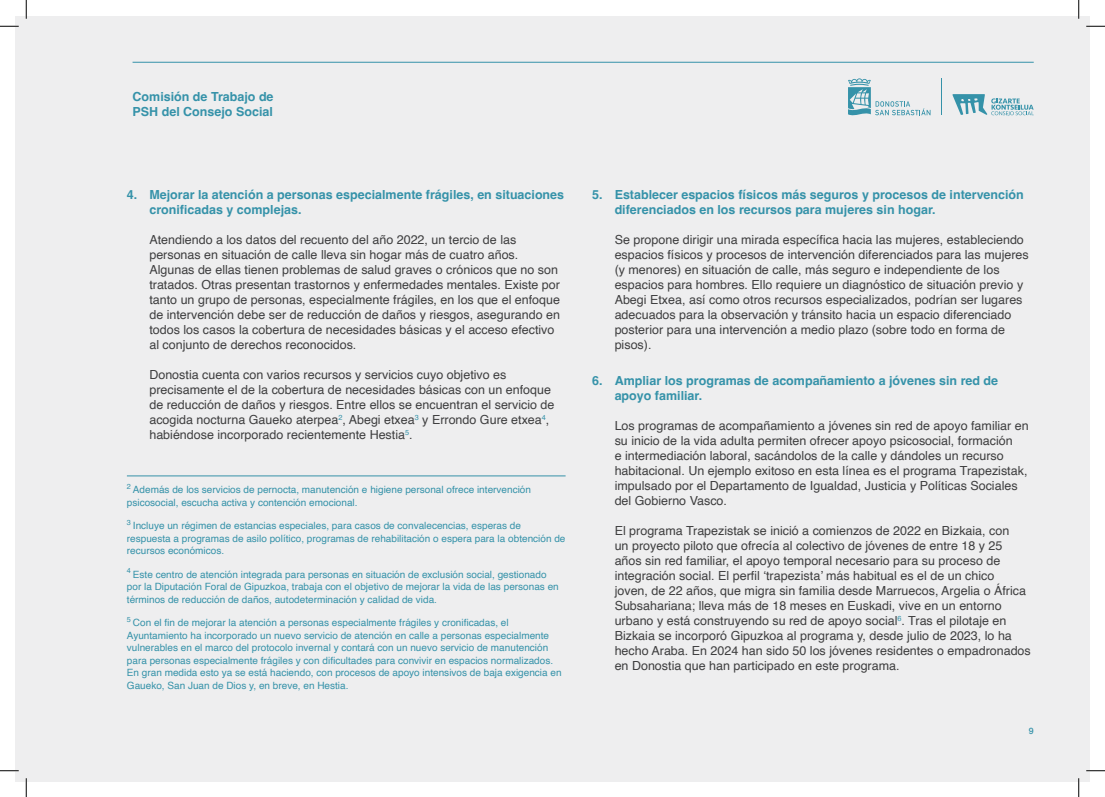
<style>
.page{position:relative;width:1105px;height:797px;background:#fff}
.page>*{position:absolute;margin:0;border:0;box-sizing:border-box;transform-origin:0 0}
.t1{font:12.5px/15px "Helvetica";color:#3e3e3f}
.t2{font:700 12.5px/15px "Helvetica";color:#3592a9}
.t3{font:10px/12.5px "Helvetica";color:#3592a9}
.t4{font:500 8.75px "Helvetica Neue";color:#3592a9}
</style>
<div class="page">
<div style="left:16px;top:16px;width:1073px;height:765px;background:#eeeeef"></div>
<svg style="left:952px;top:94px;width:82px;height:22px"></svg>
<svg style="left:848px;top:78px;width:82px;height:38px"></svg>
<hr style="left:941px;top:78px;width:1px;height:37px;background:#3592a9">
<hr style="left:133px;top:62px;width:901px;height:1px;background:#3592a9">
<hr style="left:127px;top:475px;width:439px;height:1px;background:#3592a9">
<svg style="left:0;top:25px;width:19px;height:2px"></svg>
<svg style="left:1086px;top:25px;width:19px;height:2px"></svg>
<svg style="left:0;top:770px;width:19px;height:1px"></svg>
<svg style="left:1086px;top:770px;width:19px;height:1px"></svg>
<svg style="left:25px;top:0;width:2px;height:19px"></svg>
<svg style="left:25px;top:778px;width:2px;height:19px"></svg>
<svg style="left:1078px;top:0;width:1px;height:19px"></svg>
<svg style="left:1078px;top:778px;width:1px;height:19px"></svg>
<p class="t2" style="left:133px;top:90px;width:143px">Comisión de Trabajo de<br>PSH del Consejo Social</p>
<p class="t2" style="left:149px;top:188px;width:416px;text-indent:-22px">4. Mejorar la atención a personas especialmente frágiles, en situaciones cronificadas y complejas.</p>
<p class="t1" style="left:149px;top:232px;width:412px">Atendiendo a los datos del recuento del año 2022, un tercio de las personas en situación de calle lleva sin hogar más de cuatro años.<br>Algunas de ellas tienen problemas de salud graves o crónicos que no son tratados. Otras presentan trastornos y enfermedades mentales. Existe por tanto un grupo de personas, especialmente frágiles, en los que el enfoque de intervención debe ser de reducción de daños y riesgos, asegurando en todos los casos la cobertura de necesidades básicas y el acceso efectivo al conjunto de derechos reconocidos.</p>
<p class="t1" style="left:149px;top:367px;width:407px">Donostia cuenta con varios recursos y servicios cuyo objetivo es precisamente el de la cobertura de necesidades básicas con un enfoque de reducción de daños y riesgos. Entre ellos se encuentran el servicio de acogida nocturna Gaueko aterpea<sup>2</sup>, Abegi etxea<sup>3</sup> y Errondo Gure etxea<sup>4</sup>, habiéndose incorporado recientemente Hestia<sup>5</sup>.</p>
<p class="t3" style="left:127px;top:483px;width:406px"><sup>2</sup> Además de los servicios de pernocta, manutención e higiene personal ofrece intervención psicosocial, escucha activa y contención emocional.</p>
<p class="t3" style="left:127px;top:519px;width:440px"><sup>3</sup> Incluye un régimen de estancias especiales, para casos de convalecencias, esperas de respuesta a programas de asilo político, programas de rehabilitación o espera para la obtención de recursos económicos.</p>
<p class="t3" style="left:127px;top:568px;width:433px"><sup>4</sup> Este centro de atención integrada para personas en situación de exclusión social, gestionado por la Diputación Foral de Gipuzkoa, trabaja con el objetivo de mejorar la vida de las personas en términos de reducción de daños, autodeterminación y calidad de vida.</p>
<p class="t3" style="left:127px;top:616px;width:436px"><sup>5</sup> Con el fin de mejorar la atención a personas especialmente frágiles y cronificadas, el Ayuntamiento ha incorporado un nuevo servicio de atención en calle a personas especialmente vulnerables en el marco del protocolo invernal y contará con un nuevo servicio de manutención para personas especialmente frágiles y con dificultades para convivir en espacios normalizados.<br>En gran medida esto ya se está haciendo, con procesos de apoyo intensivos de baja exigencia en Gaueko, San Juan de Dios y, en breve, en Hestia.</p>
<p class="t2" style="left:615px;top:188px;width:411px;text-indent:-22px">5. Establecer espacios físicos más seguros y procesos de intervención diferenciados en los recursos para mujeres sin hogar.</p>
<p class="t1" style="left:615px;top:232px;width:416px">Se propone dirigir una mirada específica hacia las mujeres, estableciendo espacios físicos y procesos de intervención diferenciados para las mujeres (y menores) en situación de calle, más seguro e independiente de los espacios para hombres. Ello requiere un diagnóstico de situación previo y Abegi Etxea, así como otros recursos especializados, podrían ser lugares adecuados para la observación y tránsito hacia un espacio diferenciado posterior para una intervención a medio plazo (sobre todo en forma de pisos).</p>
<p class="t2" style="left:615px;top:374px;width:385px;text-indent:-22px">6. Ampliar los programas de acompañamiento a jóvenes sin red de apoyo familiar.</p>
<p class="t1" style="left:615px;top:418px;width:416px">Los programas de acompañamiento a jóvenes sin red de apoyo familiar en su inicio de la vida adulta permiten ofrecer apoyo psicosocial, formación<br>e intermediación laboral, sacándolos de la calle y dándoles un recurso habitacional. Un ejemplo exitoso en esta línea es el programa Trapezistak, impulsado por el Departamento de Igualdad, Justicia y Políticas Sociales del Gobierno Vasco.</p>
<p class="t1" style="left:615px;top:523px;width:418px">El programa Trapezistak se inició a comienzos de 2022 en Bizkaia, con<br>un proyecto piloto que ofrecía al colectivo de jóvenes de entre 18 y 25 años sin red familiar, el apoyo temporal necesario para su proceso de integración social. El perfil ‘trapezista’ más habitual es el de un chico<br>joven, de 22 años, que migra sin familia desde Marruecos, Argelia o África Subsahariana; lleva más de 18 meses en Euskadi, vive en un entorno urbano y está construyendo su red de apoyo social<sup>6</sup>. Tras el pilotaje en Bizkaia se incorporó Gipuzkoa al programa y, desde julio de 2023, lo ha hecho Araba. En 2024 han sido 50 los jóvenes residentes o empadronados en Donostia que han participado en este programa.</p>
<p class="t4" style="left:1029px;top:724px;width:6px">9</p>
</div>
